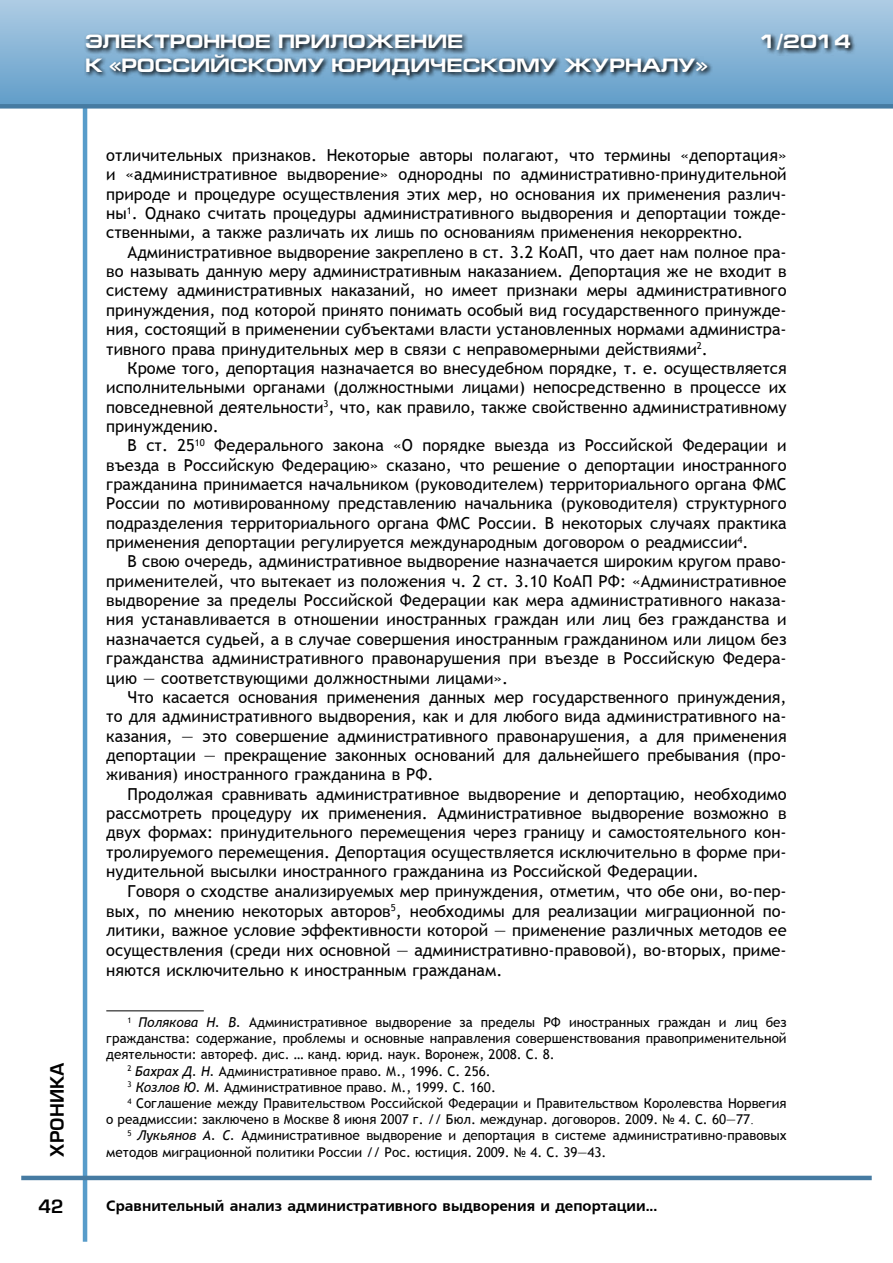
<style>
.page{position:relative;width:893px;height:1263px;background:#fff}
.page>*{position:absolute;margin:0;border:0;box-sizing:border-box;transform-origin:0 0}
.t1{font:700 19.5px "Europe Ext";color:#fff}
.t2{font:18px "Europe Demi Normal";color:#000}
.t3{font:16.5px/19.4px "Trebuchet MS";color:#000;text-align:justify}
.t4{font:15px "Free Set Bold Cyrillic";color:#000}
.t5{font:13.5px "Trebuchet MS";color:#000}
.s1{font-style:italic}
.s2{font-family:"Times New Roman"}
</style>
<div class="page">
<hr style="left:83px;top:89px;width:4px;height:1153px;background:#589cca">
<hr style="left:21px;top:1176px;width:851px;height:4px;background:#467ba2">
<div style="left:0;top:0;width:893px;height:106px;background:linear-gradient(to bottom,#aecce4,#619dc9)"></div>
<div style="left:0;top:104px;width:893px;height:5px;background:#467ba2"></div>
<svg style="left:84px;top:31px;width:773px;height:50px;background:#6c91ad"></svg>
<hr style="left:106px;top:1010px;width:98px;height:1px;background:#000">
<p class="t1" style="left:85px;top:31px;width:380px">ЭЛЕКТРОННОЕ ПРИЛОЖЕНИЕ</p>
<p class="t1" style="left:760px;top:31px;width:92px">1/2014</p>
<p class="t1" style="left:85px;top:54px;width:624px">К «РОССИЙСКОМУ ЮРИДИЧЕСКОМУ ЖУРНАЛУ»</p>
<p class="t2" style="left:47px;top:1157px;width:96px;rotate:-90deg">ХРОНИКА</p>
<p class="t2" style="left:38px;top:1196px;width:27px">42</p>
<p class="t3" style="left:106px;top:146px;width:682px">отличительных признаков. Некоторые авторы полагают, что термины «депортация» и «административное выдворение» однородны по административно-принудительной природе и процедуре осуществления этих мер, но основания их применения различ&shy;ны<sup>1</sup>. Однако считать процедуры административного выдворения и депортации тожде&shy;ственными, а также различать их лишь по основаниям применения некорректно.</p>
<p class="t3" style="left:106px;top:242px;width:682px;text-indent:21px">Административное выдворение закреплено в ст. 3.2 КоАП, что дает нам полное пра&shy;во называть данную меру административным наказанием. Депортация же не входит в систему административных наказаний, но имеет признаки меры административного принуждения, под которой принято понимать особый вид государственного принужде&shy;ния, состоящий в применении субъектами власти установленных нормами администра&shy;тивного права принудительных мер в связи с неправомерными действиями<sup>2</sup>.</p>
<p class="t3" style="left:106px;top:359px;width:682px;text-indent:21px">Кроме того, депортация назначается во внесудебном порядке, т. е. осуществляется исполнительными органами (должностными лицами) непосредственно в процессе их повседневной деятельности<sup>3</sup>, что, как правило, также свойственно административному принуждению.</p>
<p class="t3" style="left:106px;top:436px;width:682px;text-indent:21px">В ст. 25<sup>10</sup> Федерального закона «О порядке выезда из Российской Федерации и въезда в Российскую Федерацию» сказано, что решение о депортации иностранного гражданина принимается начальником (руководителем) территориального органа ФМС России по мотивированному представлению начальника (руководителя) структурного подразделения территориального органа ФМС России. В некоторых случаях практика применения депортации регулируется международным договором о реадмиссии<sup>4</sup>.</p>
<p class="t3" style="left:106px;top:552px;width:682px;text-indent:21px">В свою очередь, административное выдворение назначается широким кругом право&shy;применителей, что вытекает из положения ч. 2 ст. 3.10 КоАП РФ: «Административное выдворение за пределы Российской Федерации как мера административного наказа&shy;ния устанавливается в отношении иностранных граждан или лиц без гражданства и назначается судьей, а в случае совершения иностранным гражданином или лицом без гражданства административного правонарушения при въезде в Российскую Федера&shy;цию — соответствующими должностными лицами».</p>
<p class="t3" style="left:106px;top:688px;width:682px;text-indent:21px">Что касается основания применения данных мер государственного принуждения, то для административного выдворения, как и для любого вида административного на&shy;казания, — это совершение административного правонарушения, а для применения депортации — прекращение законных оснований для дальнейшего пребывания (про&shy;живания) иностранного гражданина в РФ.</p>
<p class="t3" style="left:106px;top:784px;width:682px;text-indent:21px">Продолжая сравнивать административное выдворение и депортацию, необходимо рассмотреть процедуру их применения. Административное выдворение возможно в двух формах: принудительного перемещения через границу и самостоятельного кон&shy;тролируемого перемещения. Депортация осуществляется исключительно в форме при&shy;нудительной высылки иностранного гражданина из Российской Федерации.</p>
<p class="t3" style="left:106px;top:881px;width:682px;line-height:19.8px;text-indent:21px">Говоря о сходстве анализируемых мер принуждения, отметим, что обе они, во-пер&shy;вых, по мнению некоторых авторов<sup>5</sup>, необходимы для реализации миграционной по&shy;литики, важное условие эффективности которой — применение различных методов ее осуществления (среди них основной — административно-правовой), во-вторых, приме&shy;няются исключительно к иностранным гражданам.</p>
<p class="t5" style="left:128px;top:1014px;width:661px"><sup>1</sup> <span class="s1">Полякова Н. В.</span> Административное выдворение за пределы РФ иностранных граждан и лиц без</p>
<p class="t5" style="left:106px;top:1030px;width:682px">гражданства: содержание, проблемы и основные направления совершенствования правоприменительной</p>
<p class="t5" style="left:106px;top:1047px;width:450px">деятельности: автореф. дис. … канд. юрид. наук. Воронеж, 2008. С. 8.</p>
<p class="t5" style="left:128px;top:1063px;width:365px"><sup>2</sup> <span class="s1">Бахрах Д. Н.</span> Административное право. М., 1996. С. 256.</p>
<p class="t5" style="left:128px;top:1079px;width:370px"><sup>3</sup> <span class="s1">Козлов Ю. М.</span> Административное право. М., 1999. С. 160.</p>
<p class="t5" style="left:128px;top:1095px;width:661px"><sup>4</sup> Соглашение между Правительством Российской Федерации и Правительством Королевства Норвегия</p>
<p class="t5" style="left:106px;top:1111px;width:649px">о реадмиссии: заключено в Москве 8 июня 2007 г. // Бюл. междунар. договоров. 2009. № 4. С. 60—77<span class="s2">.</span></p>
<p class="t5" style="left:128px;top:1128px;width:661px"><sup>5</sup> <span class="s1">Лукьянов А. С.</span> Административное выдворение и депортация в системе административно-правовых</p>
<p class="t5" style="left:106px;top:1144px;width:502px">методов миграционной политики России // Рос. юстиция. 2009. № 4. С. 39—43.</p>
<p class="t4" style="left:106px;top:1197px;width:553px">Сравнительный анализ административного выдворения и депортации...</p>
</div>
